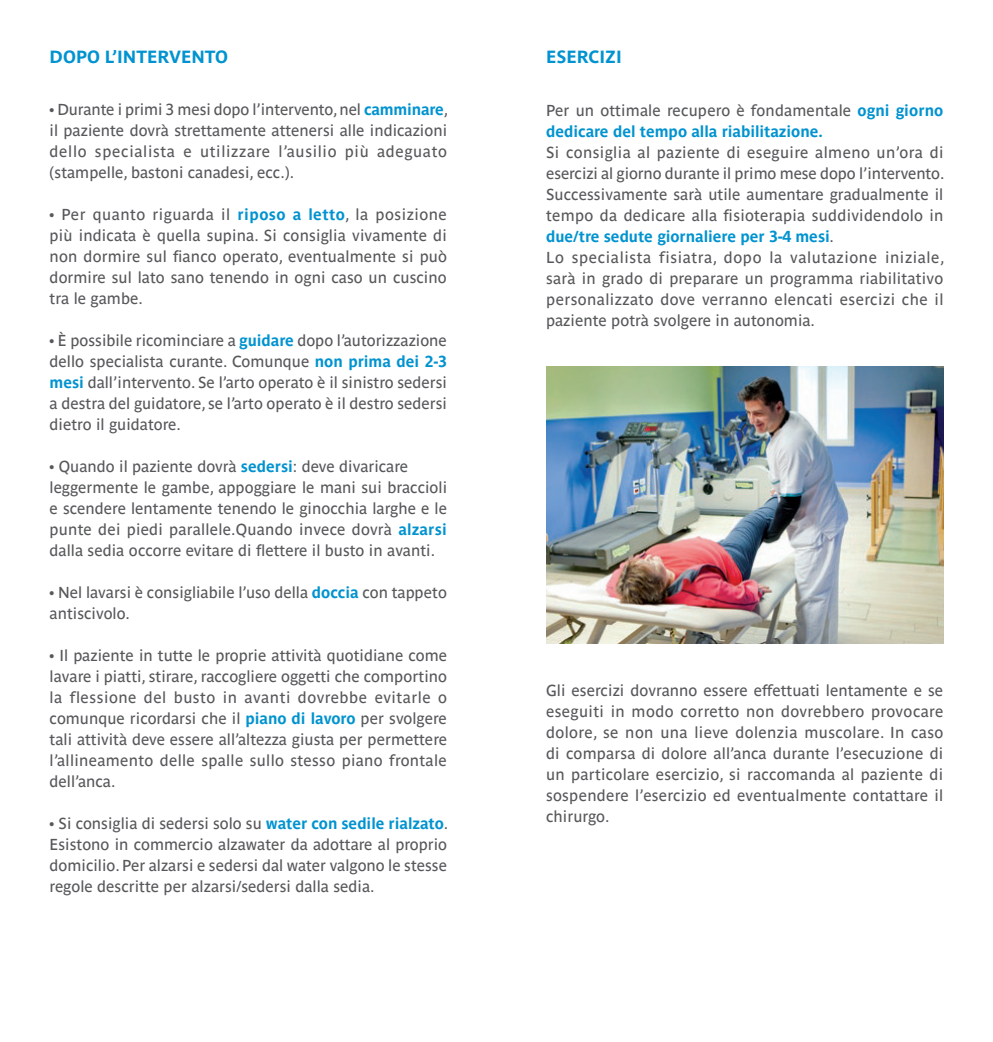
<style>
.page{position:relative;width:993px;height:1042px;background:#fff}
.page>*{position:absolute;margin:0;border:0;box-sizing:border-box;transform-origin:0 0}
.t1{font:700 17.5px "Parisine Ptf";color:#0093d0}
.t2{font:15.75px/21px "Parisine Ptf";color:#57585a;text-align:justify}
.t3{font:700 15.75px/21px "Parisine Ptf";letter-spacing:-.005em;color:#0093d0}
.s1{font-weight:700;color:#0093d0}
.s2{font-weight:400;color:#57585a}
</style>
<div class="page">
<img style="left:546px;top:367px;width:397px;height:277px">
<p class="t1" style="left:50px;top:44px;width:180px">DOPO L’INTERVENTO</p>
<p class="t1" style="left:546px;top:43px;width:77px">ESERCIZI</p>
<p class="t2" style="left:50px;top:98px;width:400px">• Durante i primi 3 mesi dopo l’intervento, nel <span class="s1">camminare</span>, il paziente dovrà strettamente attenersi alle indicazioni dello specialista e utilizzare l’ausilio più adeguato (stampelle, bastoni canadesi, ecc.).</p>
<p class="t2" style="left:50px;top:203px;width:398px">• Per quanto riguarda il <span class="s1">riposo a letto</span>, la posizione più indicata è quella supina. Si consiglia vivamente di non dormire sul fianco operato, eventualmente si può dormire sul lato sano tenendo in ogni caso un cuscino tra le gambe.</p>
<p class="t2" style="left:50px;top:329px;width:399px">• È possibile ricominciare a <span class="s1">guidare</span> dopo l’autorizzazione dello specialista curante. Comunque <span class="s1">non prima dei 2-3 mesi</span> dall’intervento. Se l’arto operato è il sinistro sedersi a destra del guidatore, se l’arto operato è il destro sedersi dietro il guidatore.</p>
<p class="t2" style="left:50px;top:455px;width:360px">• Quando il paziente dovrà <span class="s1">sedersi</span>: deve divaricare</p>
<p class="t2" style="left:50px;top:476px;width:399px">leggermente le gambe, appoggiare le mani sui braccioli e scendere lentamente tenendo le ginocchia larghe e le punte dei piedi parallele.Quando invece dovrà <span class="s1">alzarsi </span>dalla sedia occorre evitare di flettere il busto in avanti.</p>
<p class="t2" style="left:50px;top:581px;width:398px">• Nel lavarsi è consigliabile l’uso della <span class="s1">doccia</span> con tappeto antiscivolo.</p>
<p class="t2" style="left:50px;top:644px;width:399px">• Il paziente in tutte le proprie attività quotidiane come lavare i piatti, stirare, raccogliere oggetti che comportino la flessione del busto in avanti dovrebbe evitarle o comunque ricordarsi che il <span class="s1">piano di lavoro</span> per svolgere tali attività deve essere all’altezza giusta per permettere l’allineamento delle spalle sullo stesso piano frontale dell’anca.</p>
<p class="t2" style="left:50px;top:812px;width:400px">• Si consiglia di sedersi solo su <span class="s1">water con sedile rialzato</span>.<br>Esistono in commercio alzawater da adottare al proprio domicilio. Per alzarsi e sedersi dal water valgono le stesse regole descritte per alzarsi/sedersi dalla sedia.</p>
<p class="t3" style="left:546px;top:99px;width:398px"><span class="s2">Per un ottimale recupero è fondamentale</span> ogni giorno dedicare del tempo alla riabilitazione.</p>
<p class="t2" style="left:546px;top:141px;width:399px">Si consiglia al paziente di eseguire almeno un’ora di esercizi al giorno durante il primo mese dopo l’intervento.<br>Successivamente sarà utile aumentare gradualmente il tempo da dedicare alla fisioterapia suddividendolo in <span class="s1">due/tre sedute giornaliere per 3-4 mesi</span>.</p>
<p class="t2" style="left:546px;top:246px;width:400px">Lo specialista fisiatra, dopo la valutazione iniziale, sarà in grado di preparare un programma riabilitativo personalizzato dove verranno elencati esercizi che il paziente potrà svolgere in autonomia.</p>
<p class="t2" style="left:546px;top:678px;width:398px">Gli esercizi dovranno essere effettuati lentamente e se eseguiti in modo corretto non dovrebbero provocare dolore, se non una lieve dolenzia muscolare. In caso di comparsa di dolore all’anca durante l’esecuzione di un particolare esercizio, si raccomanda al paziente di sospendere l’esercizio ed eventualmente contattare il chirurgo.</p>
</div>
